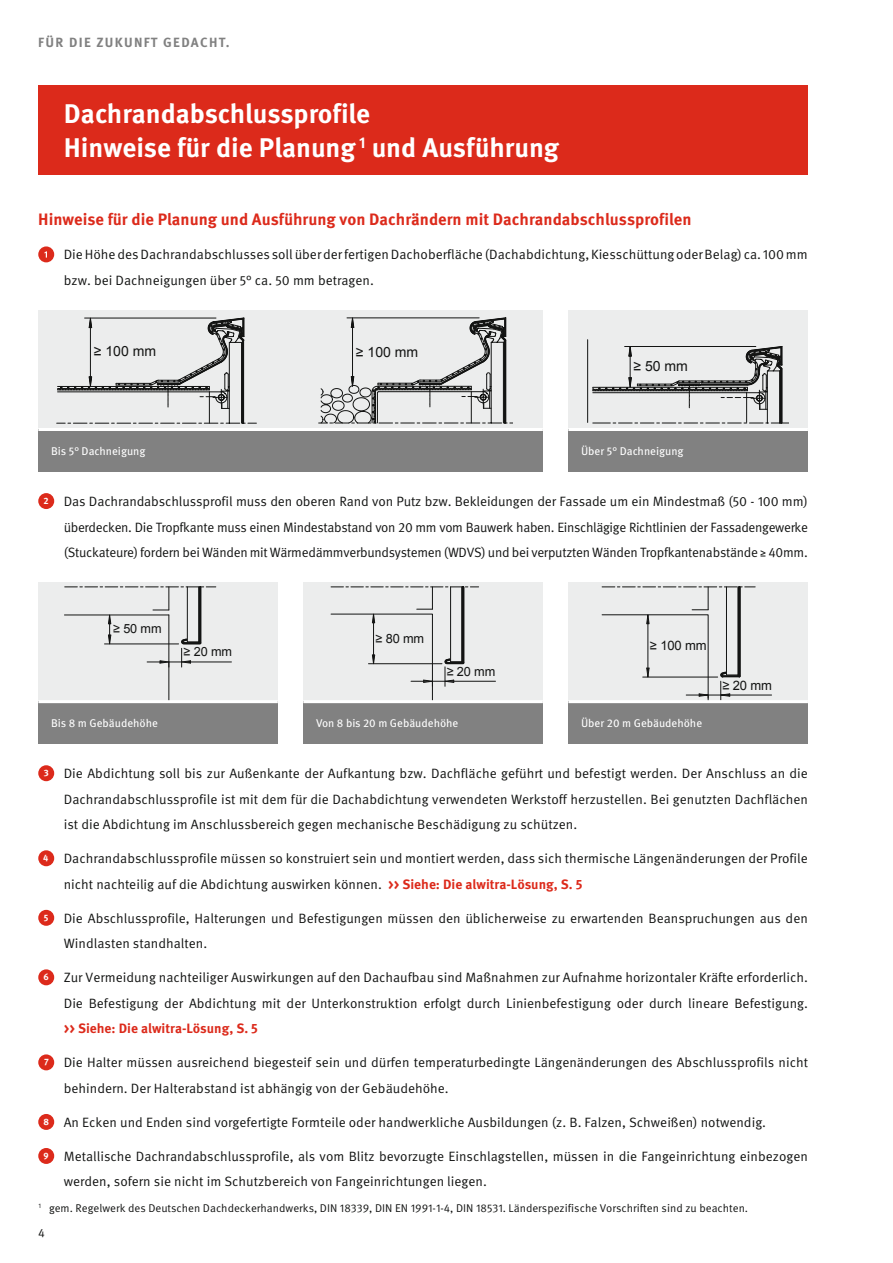
<style>
.page{position:relative;width:893px;height:1263px;background:#fff}
.page>*{position:absolute;margin:0;border:0;box-sizing:border-box;transform-origin:0 0}
.t1{font:700 27px/34px "Meta Pro";color:#fff}
.t2{font:700 16.5px "Meta Pro";color:#dc2a1b}
.t3{font:14.1px "Arial";color:#131413}
.t4{font:13.5px/25.5px "Meta Pro";color:#131413}
.t5{font:700 13.5px "Meta Pro";color:#dc2a1b}
.t6{font:700 13.35px "Meta Pro";letter-spacing:.1em;color:#818181}
.t7{font:13.05px "Arial";letter-spacing:-.01em;color:#131413}
.t8{font:12.75px "Arial";letter-spacing:-.01em;color:#131413}
.t9{font:12.6px "Arial";letter-spacing:-.01em;color:#131413}
.t10{font:12px "Meta Pro";color:#131413}
.t11{font:11.25px "Meta Pro";color:#131413}
.t12{font:11.25px "Meta Pro";color:#fff}
.s1{font-weight:700;font-size:9.3px;color:#fff}
.s2{font-weight:700;color:#dc2a1b}
</style>
<div class="page">
<div style="left:38px;top:310px;width:505px;height:128px;background:#eceded"></div>
<div style="left:568px;top:310px;width:240px;height:128px;background:#eceded"></div>
<div style="left:38px;top:493px;width:16px;height:16px;background:#dc2a1b;border-radius:50%"></div>
<div style="left:38px;top:765px;width:16px;height:16px;background:#dc2a1b;border-radius:50%"></div>
<div style="left:38px;top:850px;width:16px;height:16px;background:#dc2a1b;border-radius:50%"></div>
<div style="left:38px;top:910px;width:16px;height:16px;background:#dc2a1b;border-radius:50%"></div>
<div style="left:38px;top:969px;width:16px;height:16px;background:#dc2a1b;border-radius:50%"></div>
<div style="left:38px;top:1054px;width:16px;height:16px;background:#dc2a1b;border-radius:50%"></div>
<div style="left:38px;top:1114px;width:16px;height:16px;background:#dc2a1b;border-radius:50%"></div>
<div style="left:38px;top:1148px;width:16px;height:16px;background:#dc2a1b;border-radius:50%"></div>
<div style="left:38px;top:85px;width:770px;height:89px;background:#dc2a1b"></div>
<hr style="left:243px;top:340px;width:1px;height:83px;background:#131413">
<hr style="left:209px;top:392px;width:1px;height:31px;background:#131413">
<hr style="left:242px;top:341px;width:1px;height:82px;background:#131413">
<svg style="left:57px;top:423px;width:199px;height:1px"></svg>
<hr style="left:241px;top:342px;width:1px;height:81px;background:#131413">
<hr style="left:229px;top:342px;width:1px;height:81px;background:#131413">
<svg style="left:57px;top:317px;width:188px;height:92px"></svg>
<hr style="left:543px;top:340px;width:1px;height:82px;background:#131413">
<svg style="left:318px;top:317px;width:195px;height:107px"></svg>
<hr style="left:588px;top:340px;width:1px;height:82px;background:#131413">
<svg style="left:588px;top:344px;width:200px;height:80px"></svg>
<div style="left:38px;top:583px;width:240px;height:119px;background:#eceded"></div>
<div style="left:303px;top:583px;width:240px;height:119px;background:#eceded"></div>
<div style="left:568px;top:583px;width:240px;height:119px;background:#eceded"></div>
<hr style="left:64px;top:615px;width:105px;height:1px;background:#131413">
<hr style="left:169px;top:615px;width:1px;height:85px;background:#131413">
<svg style="left:65px;top:587px;width:151px;height:80px"></svg>
<hr style="left:191px;top:662px;width:40px;height:1px;background:#131413">
<hr style="left:454px;top:681px;width:41px;height:1px;background:#131413">
<svg style="left:331px;top:587px;width:148px;height:113px"></svg>
<hr style="left:730px;top:695px;width:42px;height:1px;background:#131413">
<svg style="left:602px;top:587px;width:153px;height:113px"></svg>
<div style="left:38px;top:429px;width:505px;height:43px;background:#818181"></div>
<hr style="left:38px;top:428px;width:505px;height:3px;background:#fff">
<div style="left:568px;top:429px;width:240px;height:43px;background:#818181"></div>
<hr style="left:568px;top:428px;width:240px;height:3px;background:#fff">
<div style="left:568px;top:702px;width:240px;height:42px;background:#818181"></div>
<hr style="left:568px;top:700px;width:240px;height:3px;background:#fff">
<div style="left:38px;top:702px;width:240px;height:42px;background:#818181"></div>
<hr style="left:38px;top:700px;width:240px;height:3px;background:#fff">
<div style="left:303px;top:702px;width:240px;height:42px;background:#818181"></div>
<hr style="left:303px;top:700px;width:240px;height:3px;background:#fff">
<div style="left:38px;top:246px;width:16px;height:16px;background:#dc2a1b;border-radius:50%"></div>
<svg style="left:44px;top:251px;width:3px;height:7px"></svg>
<p class="t6" style="left:38px;top:34px;width:193px">FÜR DIE ZUKUNFT GEDACHT.</p>
<h1 class="t1" style="left:64px;top:98px;width:497px">Dachrandabschlussprofile<br>Hinweise für die Planung <sup>1</sup> und Ausführung</h1>
<p class="t2" style="left:38px;top:209px;width:655px">Hinweise für die Planung und Ausführung von Dachrändern mit Dachrandabschlussprofilen</p>
<p class="t4" style="left:64px;top:242px;width:746px">Die Höhe des Dachrandabschlusses soll über der fertigen Dachoberfläche (Dachabdichtung, Kiesschüttung oder Belag) ca. 100 mm bzw. bei Dachneigungen über 5° ca. 50 mm betragen.</p>
<p class="t3" style="left:94px;top:342px;width:64px">≥ 100 mm</p>
<p class="t3" style="left:356px;top:343px;width:64px">≥ 100 mm</p>
<p class="t3" style="left:633px;top:357px;width:56px">≥ 50 mm</p>
<p class="t12" style="left:51px;top:444px;width:96px">Bis 5° Dachneigung</p>
<p class="t12" style="left:581px;top:444px;width:104px">Über 5° Dachneigung</p>
<p class="t4" style="left:64px;top:489px;width:746px;text-align:justify;text-indent:-20px"><span class="s1">2</span> Das Dachrandabschlussprofil muss den oberen Rand von Putz bzw. Bekleidungen der Fassade um ein Mindestmaß (50 - 100 mm) überdecken. Die Tropfkante muss einen Mindestabstand von 20 mm vom Bauwerk haben. Einschlägige Richtlinien der Fassadengewerke (Stuckateure) fordern bei Wänden mit Wärmedämmverbundsystemen (WDVS) und bei verputzten Wänden Tropfkantenabstände ≥ 40mm.</p>
<p class="t9" style="left:113px;top:621px;width:50px">≥ 50 mm</p>
<p class="t9" style="left:184px;top:644px;width:50px">≥ 20 mm</p>
<p class="t8" style="left:375px;top:630px;width:50px">≥ 80 mm</p>
<p class="t8" style="left:447px;top:663px;width:50px">≥ 20 mm</p>
<p class="t7" style="left:650px;top:636px;width:58px">≥ 100 mm</p>
<p class="t12" style="left:51px;top:716px;width:108px">Bis 8 m Gebäudehöhe</p>
<p class="t12" style="left:316px;top:716px;width:144px">Von 8 bis 20 m Gebäudehöhe</p>
<p class="t12" style="left:581px;top:716px;width:123px">Über 20 m Gebäudehöhe</p>
<p class="t7" style="left:722px;top:677px;width:51px">≥ 20 mm</p>
<p class="t4" style="left:64px;top:761px;width:746px;text-align:justify;text-indent:-20px"><span class="s1">3</span> Die Abdichtung soll bis zur Außenkante der Aufkantung bzw. Dachfläche geführt und befestigt werden. Der Anschluss an die Dachrandabschlussprofile ist mit dem für die Dachabdichtung verwendeten Werkstoff herzustellen. Bei genutzten Dachflächen ist die Abdichtung im Anschlussbereich gegen mechanische Beschädigung zu schützen.</p>
<p class="t4" style="left:64px;top:846px;width:746px;text-indent:-21px"><sup>4</sup> Dachrandabschlussprofile müssen so konstruiert sein und montiert werden, dass sich thermische Längenänderungen der Profile nicht nachteilig auf die Abdichtung auswirken können. <span class="s2">&gt;&gt; Siehe: Die alwitra-Lösung, S. 5</span></p>
<p class="t4" style="left:64px;top:906px;width:746px;text-indent:-20px"><span class="s1">5</span> Die Abschlussprofile, Halterungen und Befestigungen müssen den üblicherweise zu erwartenden Beanspruchungen aus den<br>Windlasten standhalten.</p>
<p class="t4" style="left:43px;top:965px;width:766px;text-align:right"><span class="s1">6</span> Zur Vermeidung nachteiliger Auswirkungen auf den Dachaufbau sind Maßnahmen zur Aufnahme horizontaler Kräfte erforderlich.<br>Die Befestigung der Abdichtung mit der Unterkonstruktion erfolgt durch Linienbefestigung oder durch lineare Befestigung.</p>
<p class="t5" style="left:64px;top:1020px;width:196px">&gt;&gt; Siehe: Die alwitra-Lösung, S. 5</p>
<p class="t4" style="left:64px;top:1050px;width:746px;text-indent:-20px"><span class="s1">7</span> Die Halter müssen ausreichend biegesteif sein und dürfen temperaturbedingte Längenänderungen des Abschlussprofils nicht behindern. Der Halterabstand ist abhängig von der Gebäudehöhe.</p>
<p class="t4" style="left:43px;top:1110px;width:724px"><span class="s1">8</span> An Ecken und Enden sind vorgefertigte Formteile oder handwerkliche Ausbildungen (z. B. Falzen, Schweißen) notwendig.</p>
<p class="t4" style="left:64px;top:1144px;width:746px;text-indent:-20px"><span class="s1">9</span> Metallische Dachrandabschlussprofile, als vom Blitz bevorzugte Einschlagstellen, müssen in die Fangeinrichtung einbezogen werden, sofern sie nicht im Schutzbereich von Fangeinrichtungen liegen.</p>
<p class="t11" style="left:38px;top:1201px;width:711px"><sup>1</sup> gem. Regelwerk des Deutschen Dachdeckerhandwerks, DIN 18339, DIN EN 1991-1-4, DIN 18531. Länderspezifische Vorschriften sind zu beachten.</p>
<p class="t10" style="left:38px;top:1225px;width:8px">4</p>
</div>
